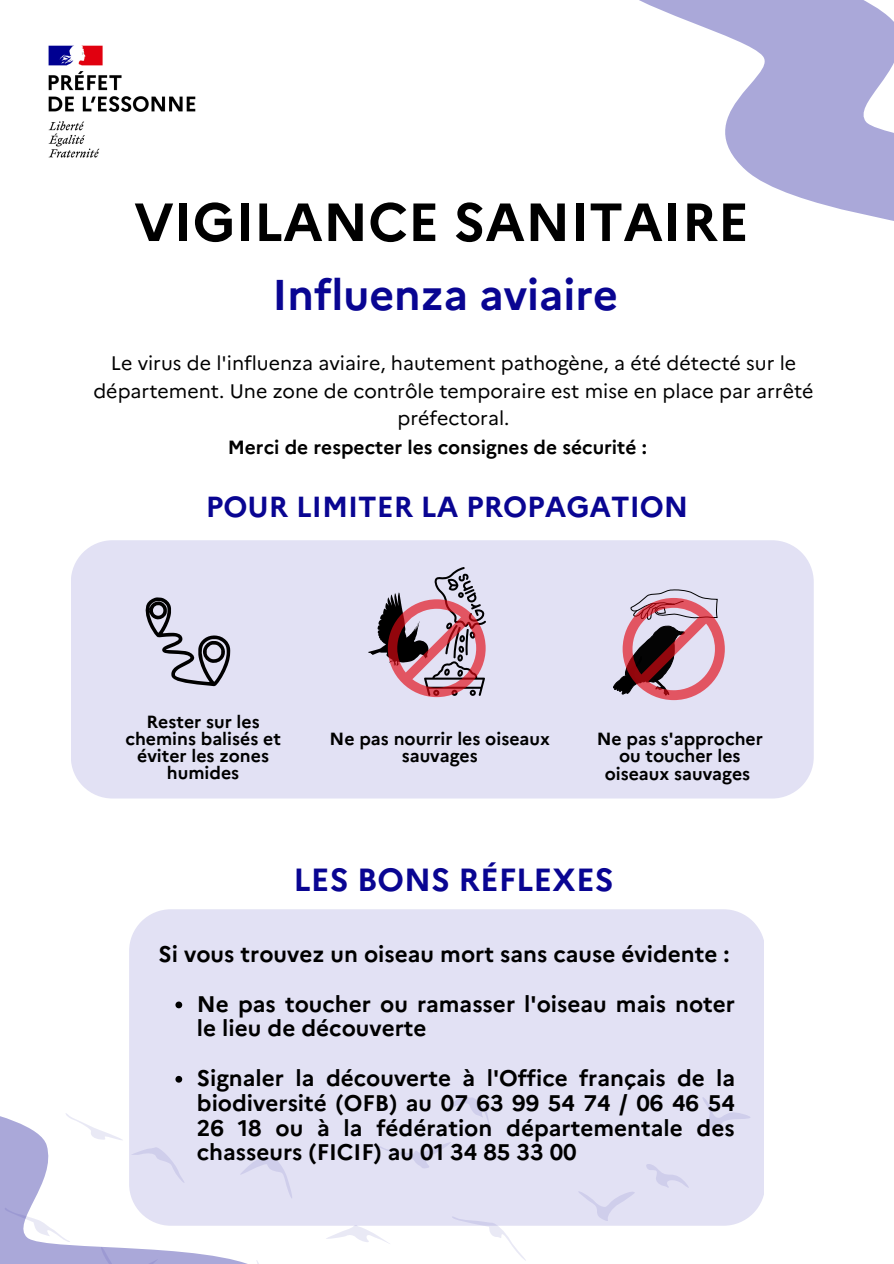
<style>
.page{position:relative;width:894px;height:1264px;background:#fff}
.page>*{position:absolute;margin:0;border:0;box-sizing:border-box;transform-origin:0 0}
.t1{font:700 53.55px "Marianne";color:#000}
.t2{font:700 43.05px "Marianne";color:#090592}
.t3{font:700 31.95px "Marianne";color:#090592}
.t4{font:700 28.95px "Marianne";color:#090592}
.t5{font:700 22.5px/24.8px "Marianne";color:#000}
.t6{font:19.5px/27px "Marianne";color:#000;text-align:center}
.t7{font:700 19.05px "Marianne";color:#000}
.t8{font:700 17.55px/17px "Marianne";color:#000;text-align:center}
</style>
<div class="page">
<svg style="left:639px;top:0;width:254px;height:600px"></svg>
<img style="left:48px;top:45px;width:148px;height:113px">
<div style="left:71px;top:540px;width:742px;height:258px;background:#e2e1f4"></div>
<div style="left:466px;top:909px;width:297px;height:316px;background:#e2e1f4"></div>
<svg style="left:145px;top:597px;width:85px;height:89px;background:#b1b0bf"></svg>
<svg style="left:0;top:909px;width:466px;height:354px;fill:#e2e1f4"></svg>
<svg style="left:326px;top:567px;width:160px;height:131px;background:#c2abba"></svg>
<svg style="left:701px;top:1097px;width:49px;height:35px;background:#dddcf1"></svg>
<svg style="left:450px;top:1215px;width:81px;height:48px"></svg>
<svg style="left:378px;top:1141px;width:73px;height:27px;background:#deddf2"></svg>
<svg style="left:357px;top:1261px;width:65px;height:2px"></svg>
<svg style="left:441px;top:1096px;width:49px;height:35px;background:#deddf2"></svg>
<svg style="left:643px;top:1162px;width:47px;height:27px"></svg>
<svg style="left:578px;top:1189px;width:57px;height:32px;background:#dddcf2"></svg>
<svg style="left:5px;top:1207px;width:68px;height:37px"></svg>
<svg style="left:237px;top:1152px;width:59px;height:54px;background:#dfdef2"></svg>
<svg style="left:98px;top:1237px;width:60px;height:26px"></svg>
<svg style="left:253px;top:1250px;width:49px;height:13px"></svg>
<svg style="left:324px;top:1224px;width:75px;height:24px"></svg>
<svg style="left:63px;top:1109px;width:121px;height:74px"></svg>
<svg style="left:613px;top:589px;width:111px;height:111px;background:#bc92a0"></svg>
<svg style="left:175px;top:1001px;width:7px;height:7px"></svg>
<svg style="left:175px;top:1075px;width:7px;height:7px"></svg>
<h1 class="t1" style="left:134px;top:189px;width:616px">VIGILANCE SANITAIRE</h1>
<h2 class="t2" style="left:272px;top:268px;width:347px">Influenza aviaire</h2>
<p class="t6" style="left:93px;top:350px;width:721px">Le virus de l'influenza aviaire, hautement pathogène, a été détecté sur le département. Une zone de contrôle temporaire est mise en place par arrêté préfectoral.</p>
<p class="t7" style="left:227px;top:435px;width:420px">Merci de respecter les consignes de sécurité :</p>
<p class="t4" style="left:206px;top:489px;width:484px">POUR LIMITER LA PROPAGATION</p>
<p class="t8" style="left:125px;top:713px;width:157px">Rester sur les chemins balisés et éviter les zones humides</p>
<p class="t8" style="left:329px;top:729px;width:222px;line-height:17.5px">Ne pas nourrir les oiseaux sauvages</p>
<p class="t8" style="left:596px;top:729px;width:168px;line-height:17.5px">Ne pas s'approcher ou toucher les oiseaux sauvages</p>
<h3 class="t3" style="left:293px;top:859px;width:321px">LES BONS RÉFLEXES</h3>
<p class="t5" style="left:158px;top:941px;width:572px">Si vous trouvez un oiseau mort sans cause évidente :</p>
<p class="t5" style="left:197px;top:991px;width:539px">Ne pas toucher ou ramasser l'oiseau mais noter le lieu de découverte</p>
<p class="t5" style="left:197px;top:1065px;width:539px;text-align:justify">Signaler la découverte à l'Office français de la biodiversité (OFB) au 07 63 99 54 74 / 06 46 54<br>26 18 ou à la fédération départementale des chasseurs (FICIF) au 01 34 85 33 00</p>
</div>
